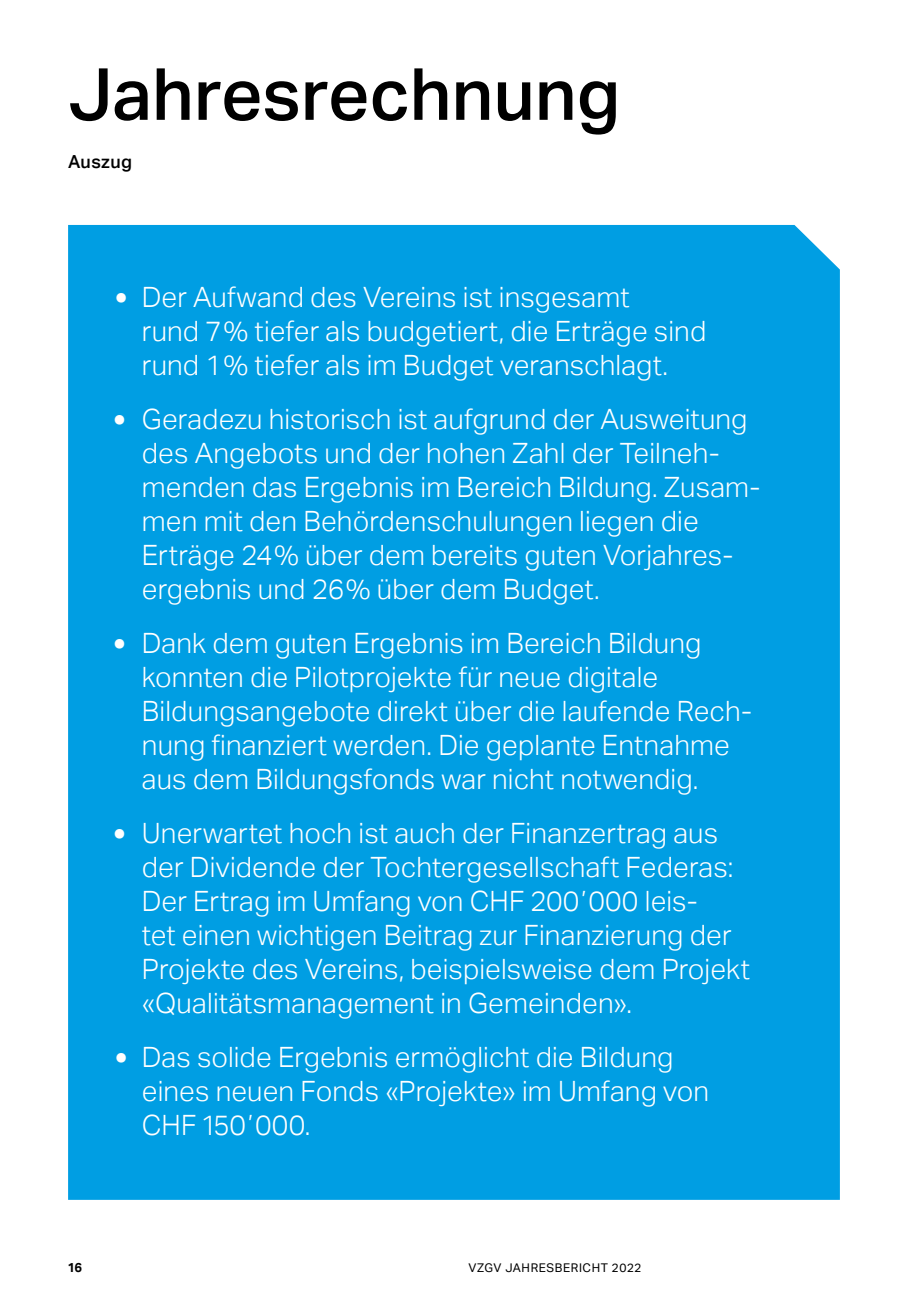
<style>
.page{position:relative;width:908px;height:1304px;background:#fff}
.page>*{position:absolute;margin:0;border:0;box-sizing:border-box;transform-origin:0 0}
.t1{font:500 72px "Aktiv Grotesk";letter-spacing:-.005em;color:#000}
.t2{font:300 28px/34px "Aktiv Grotesk";letter-spacing:.005em;color:#fff}
.t3{font:500 18px "Aktiv Grotesk";letter-spacing:.02em;color:#000}
.t4{font:700 13px "Aktiv Grotesk";color:#000}
.t5{font:12px "Aktiv Grotesk";letter-spacing:.05em;color:#000}
.s1{font-size:36px}
</style>
<div class="page">
<div style="left:68px;top:225px;width:771px;height:975px;background:#009ee3"></div>
<h1 class="t1" style="left:68px;top:53px;width:553px">Jahresrechnung</h1>
<p class="t3" style="left:68px;top:151px;width:65px">Auszug</p>
<p class="t2" style="left:142px;top:280px;width:565px;text-indent:-27px"><span class="s1">•</span> Der Aufwand des Vereins ist insgesamt<br>rund 7% tiefer als budgetiert, die Erträge sind rund 1% tiefer als im Budget veranschlagt.</p>
<p class="t2" style="left:142px;top:402px;width:620px;text-indent:-28px"><span class="s1">•</span> Geradezu historisch ist aufgrund der Ausweitung des Angebots und der hohen Zahl der Teilneh&shy;menden das Ergebnis im Bereich Bildung. Zusam&shy;men mit den Behördenschulungen liegen die Erträge 24% über dem bereits guten Vorjahres&shy;ergebnis und 26% über dem Budget.</p>
<p class="t2" style="left:142px;top:626px;width:611px;text-indent:-28px"><span class="s1">•</span> Dank dem guten Ergebnis im Bereich Bildung konnten die Pilotprojekte für neue digitale Bildungsangebote direkt über die laufende Rech&shy;nung finanziert werden. Die geplante Entnahme aus dem Bildungsfonds war nicht notwendig.</p>
<p class="t2" style="left:142px;top:816px;width:609px;text-indent:-28px"><span class="s1">•</span> Unerwartet hoch ist auch der Finanzertrag aus der Dividende der Tochtergesellschaft Federas:<br>Der Ertrag im Umfang von CHF 200ʼ000 leis-<br>tet einen wichtigen Beitrag zur Finanzierung der Projekte des Vereins, beispielsweise dem Projekt «Qualitätsmanagement in Gemeinden».</p>
<p class="t2" style="left:142px;top:1040px;width:568px;text-indent:-27px"><span class="s1">•</span> Das solide Ergebnis ermöglicht die Bildung eines neuen Fonds «Projekte» im Umfang von<br>CHF 150ʼ000.</p>
<p class="t4" style="left:68px;top:1260px;width:15px">16</p>
<p class="t5" style="left:468px;top:1261px;width:174px">VZGV JAHRESBERICHT 2022</p>
</div>
